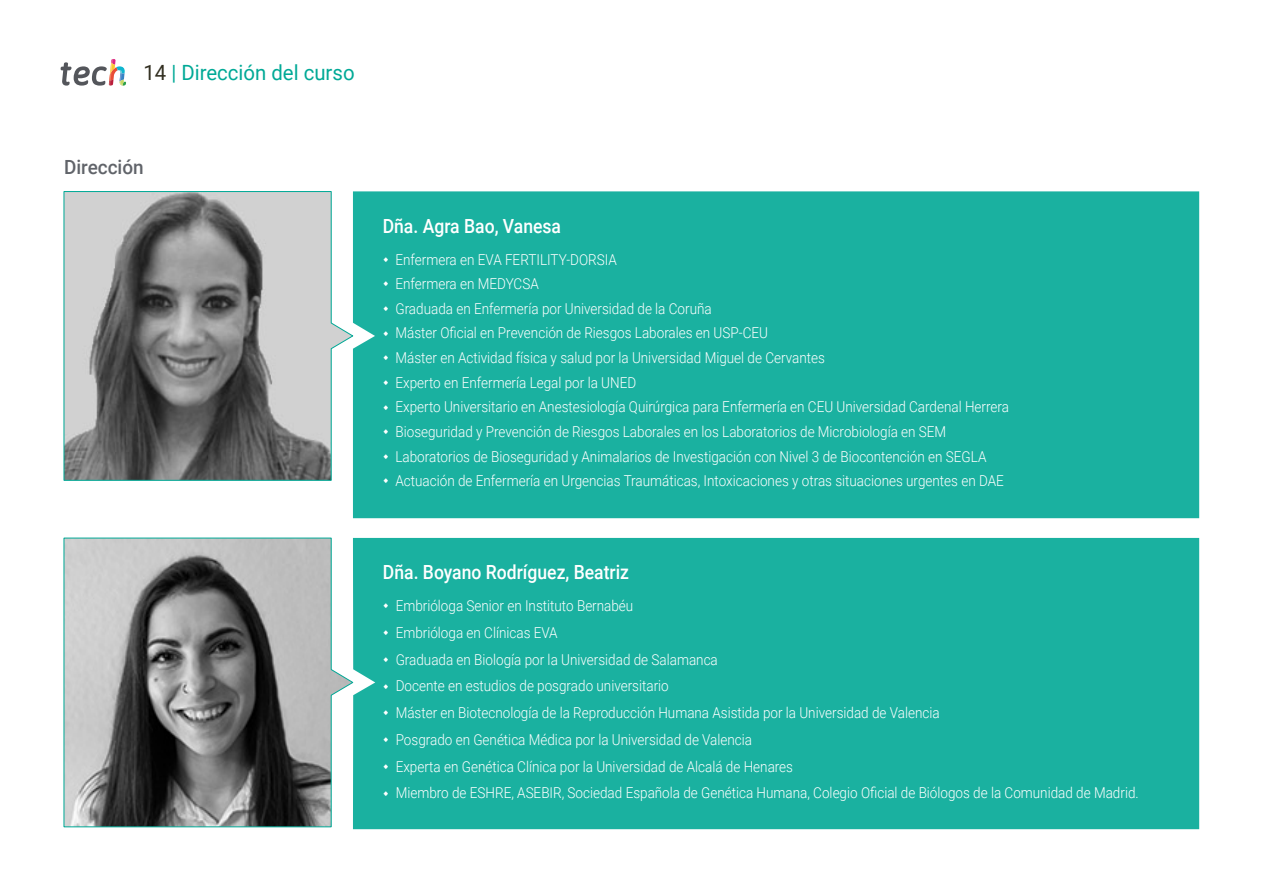
<style>
.page{position:relative;width:1263px;height:893px;background:#fff}
.page>*{position:absolute;margin:0;border:0;box-sizing:border-box;transform-origin:0 0}
.t1{font:21px "Roboto";color:#00a996}
.t2{font:500 19.5px "Roboto";color:#fff;scale:.9 1}
.t3{font:500 19.5px "Roboto";color:#61646a}
.t4{font:300 15px/24.6px "Roboto";color:#fff;scale:.9 1}
.s1{color:#312e20}
</style>
<div class="page">
<div style="left:353px;top:191px;width:846px;height:327px;background:#1ab1a0"></div>
<div style="left:353px;top:538px;width:846px;height:291px;background:#1ab1a0"></div>
<svg style="left:64px;top:191px;width:289px;height:290px;background:#939695"></svg>
<svg style="left:64px;top:538px;width:289px;height:289px;background:#8c8e8d"></svg>
<svg style="left:61px;top:59px;width:65px;height:27px"></svg>
<svg style="left:384px;top:257px;width:4px;height:5px"></svg>
<svg style="left:384px;top:282px;width:4px;height:5px"></svg>
<svg style="left:384px;top:306px;width:4px;height:5px"></svg>
<svg style="left:384px;top:331px;width:4px;height:5px"></svg>
<svg style="left:384px;top:355px;width:4px;height:5px"></svg>
<svg style="left:384px;top:380px;width:4px;height:5px"></svg>
<svg style="left:384px;top:405px;width:4px;height:5px"></svg>
<svg style="left:384px;top:429px;width:4px;height:5px"></svg>
<svg style="left:384px;top:454px;width:4px;height:5px"></svg>
<svg style="left:384px;top:479px;width:4px;height:5px"></svg>
<svg style="left:384px;top:603px;width:4px;height:5px"></svg>
<svg style="left:384px;top:630px;width:4px;height:5px"></svg>
<svg style="left:384px;top:657px;width:4px;height:5px"></svg>
<svg style="left:384px;top:684px;width:4px;height:5px"></svg>
<svg style="left:384px;top:710px;width:4px;height:5px"></svg>
<svg style="left:384px;top:737px;width:4px;height:5px"></svg>
<svg style="left:384px;top:764px;width:4px;height:5px"></svg>
<svg style="left:384px;top:791px;width:4px;height:5px"></svg>
<h1 class="t1" style="left:144px;top:57px;width:213px"><span class="s1">14</span> | Dirección del curso</h1>
<h2 class="t3" style="left:64px;top:154px;width:81px">Dirección</h2>
<h2 class="t2" style="left:383px;top:212px;width:200px">Dña. Agra Bao, Vanesa</h2>
<p class="t4" style="left:395px;top:246px;width:683px">Enfermera en EVA FERTILITY-DORSIA<br>Enfermera en MEDYCSA<br>Graduada en Enfermería por Universidad de la Coruña<br>Máster Oficial en Prevención de Riesgos Laborales en USP-CEU<br>Máster en Actividad física y salud por la Universidad Miguel de Cervantes<br>Experto en Enfermería Legal por la UNED<br>Experto Universitario en Anestesiología Quirúrgica para Enfermería en CEU Universidad Cardenal Herrera Bioseguridad y Prevención de Riesgos Laborales en los Laboratorios de Microbiología en SEM Laboratorios de Bioseguridad y Animalarios de Investigación con Nivel 3 de Biocontención en SEGLA Actuación de Enfermería en Urgencias Traumáticas, Intoxicaciones y otras situaciones urgentes en DAE</p>
<h2 class="t2" style="left:383px;top:559px;width:275px">Dña. Boyano Rodríguez, Beatriz</h2>
<p class="t4" style="left:396px;top:592px;width:827px;line-height:26.7px">Embrióloga Senior en Instituto Bernabéu<br>Embrióloga en Clínicas EVA<br>Graduada en Biología por la Universidad de Salamanca<br>Docente en estudios de posgrado universitario<br>Máster en Biotecnología de la Reproducción Humana Asistida por la Universidad de Valencia<br>Posgrado en Genética Médica por la Universidad de Valencia<br>Experta en Genética Clínica por la Universidad de Alcalá de Henares<br>Miembro de ESHRE, ASEBIR, Sociedad Española de Genética Humana, Colegio Oficial de Biólogos de la Comunidad de Madrid.</p>
</div>
